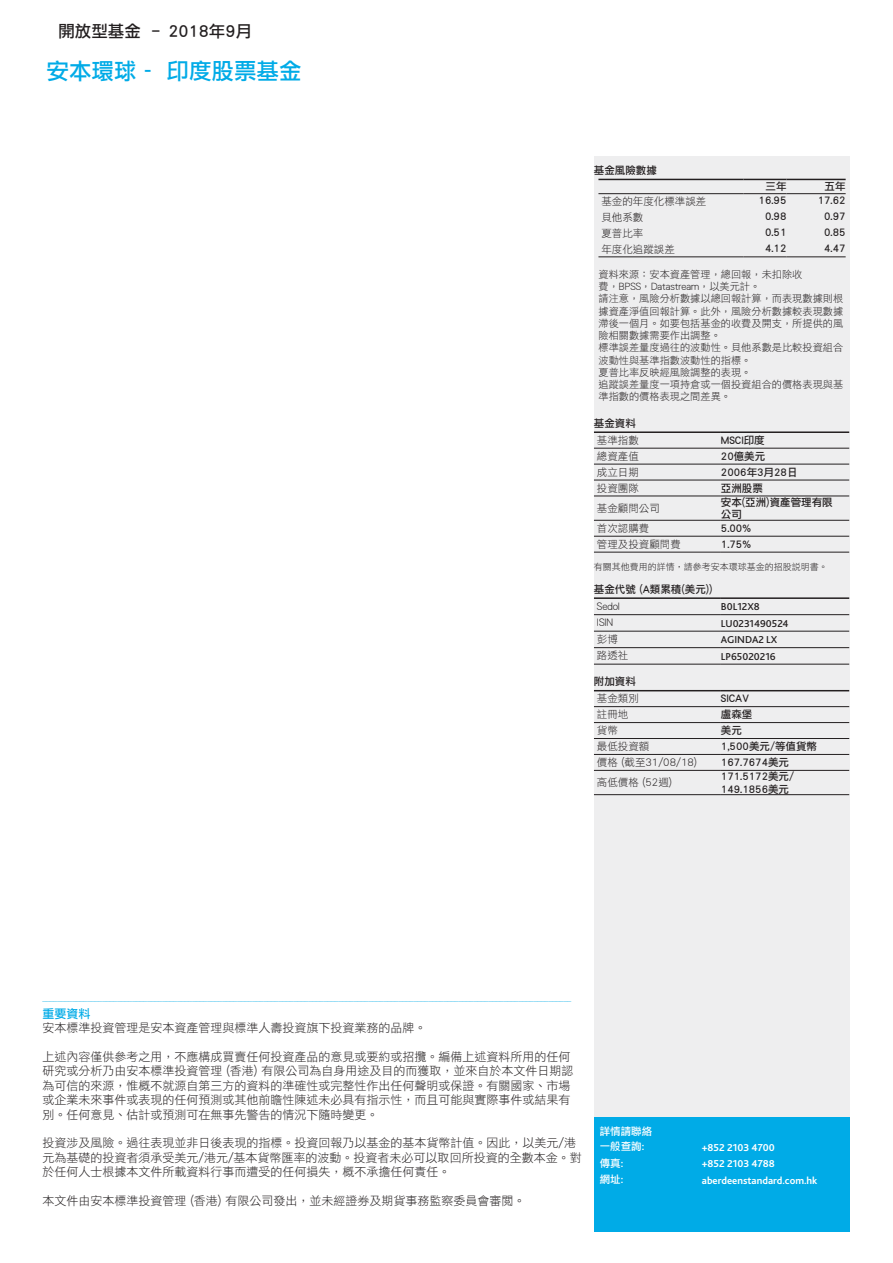
<style>
.page{position:relative;width:893px;height:1263px;background:#fff}
.page>*{position:absolute;margin:0;border:0;box-sizing:border-box;transform-origin:0 0}
.t1{font:22.5px "DF Li Hei HK W5";color:#00abe7}
.t2{font:16.5px "DF Li Hei HK W5";color:#231f20}
.t3{font:12px/14.4px "DF Li Hei HK W3";color:#231f20}
.t4{font:12px "DF Li Hei HK W5";color:#00abe7}
.t5{font:10.5px/12.6px "DF Li Hei HK W5";color:#231f20}
.t6{font:10.5px "DF Li Hei HK W3";color:#231f20}
.t7{font:700 10.5px "Bliss 2";color:#fff}
.t8{font:500 10.5px "Bliss 2";color:#231f20}
.t9{font:10.5px/15.3px "DF Li Hei HK W5";color:#fff}
.t10{font:10.2px/12.3px "DF Li Hei HK W3";color:#231f20}
.t11{font:9px "DF Li Hei HK W3";color:#231f20}
.t12{font:7.5px "Times New Roman";color:#00abe7}
</style>
<div class="page">
<div style="left:594px;top:1114px;width:256px;height:117px;background:#00abe7"></div>
<div style="left:594px;top:167px;width:256px;height:949px;background:#eeeeef"></div>
<svg style="left:598px;top:180px;width:248px;height:15px"></svg>
<hr style="left:598px;top:179px;width:146px;height:1px;background:#231f20">
<hr style="left:744px;top:179px;width:42px;height:1px;background:#231f20">
<hr style="left:786px;top:179px;width:60px;height:1px;background:#231f20">
<hr style="left:598px;top:193px;width:146px;height:1px;background:#231f20">
<hr style="left:744px;top:193px;width:42px;height:1px;background:#231f20">
<hr style="left:786px;top:193px;width:60px;height:1px;background:#231f20">
<hr style="left:598px;top:256px;width:146px;height:1px;background:#231f20">
<hr style="left:744px;top:256px;width:42px;height:1px;background:#231f20">
<hr style="left:786px;top:256px;width:60px;height:1px;background:#231f20">
<svg style="left:594px;top:447px;width:255px;height:105px"></svg>
<hr style="left:594px;top:431px;width:127px;height:2px;background:#231f20">
<hr style="left:721px;top:431px;width:128px;height:2px;background:#231f20">
<hr style="left:594px;top:448px;width:127px;height:1px;background:#231f20">
<hr style="left:721px;top:448px;width:128px;height:1px;background:#231f20">
<hr style="left:594px;top:464px;width:127px;height:1px;background:#231f20">
<hr style="left:721px;top:464px;width:128px;height:1px;background:#231f20">
<hr style="left:594px;top:480px;width:127px;height:1px;background:#231f20">
<hr style="left:721px;top:480px;width:128px;height:1px;background:#231f20">
<hr style="left:594px;top:495px;width:127px;height:1px;background:#231f20">
<hr style="left:721px;top:495px;width:128px;height:1px;background:#231f20">
<hr style="left:594px;top:520px;width:127px;height:1px;background:#231f20">
<hr style="left:721px;top:520px;width:128px;height:1px;background:#231f20">
<hr style="left:594px;top:536px;width:127px;height:1px;background:#231f20">
<hr style="left:594px;top:552px;width:127px;height:1px;background:#231f20">
<hr style="left:721px;top:536px;width:128px;height:1px;background:#231f20">
<hr style="left:721px;top:552px;width:128px;height:1px;background:#231f20">
<svg style="left:594px;top:615px;width:255px;height:49px"></svg>
<hr style="left:594px;top:597px;width:127px;height:2px;background:#231f20">
<hr style="left:721px;top:597px;width:128px;height:2px;background:#231f20">
<hr style="left:594px;top:614px;width:127px;height:1px;background:#231f20">
<hr style="left:721px;top:614px;width:128px;height:1px;background:#231f20">
<hr style="left:594px;top:631px;width:127px;height:1px;background:#231f20">
<hr style="left:721px;top:631px;width:128px;height:1px;background:#231f20">
<hr style="left:594px;top:647px;width:127px;height:1px;background:#231f20">
<hr style="left:594px;top:664px;width:127px;height:1px;background:#231f20">
<hr style="left:721px;top:647px;width:128px;height:1px;background:#231f20">
<hr style="left:721px;top:664px;width:128px;height:1px;background:#231f20">
<svg style="left:594px;top:691px;width:255px;height:79px"></svg>
<hr style="left:594px;top:690px;width:127px;height:1px;background:#231f20">
<hr style="left:721px;top:690px;width:128px;height:1px;background:#231f20">
<hr style="left:594px;top:706px;width:127px;height:1px;background:#231f20">
<hr style="left:721px;top:706px;width:128px;height:1px;background:#231f20">
<hr style="left:594px;top:722px;width:127px;height:1px;background:#231f20">
<hr style="left:721px;top:722px;width:128px;height:1px;background:#231f20">
<hr style="left:594px;top:738px;width:127px;height:1px;background:#231f20">
<hr style="left:721px;top:738px;width:128px;height:1px;background:#231f20">
<hr style="left:594px;top:754px;width:127px;height:1px;background:#231f20">
<hr style="left:721px;top:754px;width:128px;height:1px;background:#231f20">
<hr style="left:594px;top:770px;width:127px;height:1px;background:#231f20">
<hr style="left:594px;top:794px;width:127px;height:1px;background:#231f20">
<hr style="left:721px;top:770px;width:128px;height:1px;background:#231f20">
<hr style="left:721px;top:794px;width:128px;height:1px;background:#231f20">
<h2 class="t2" style="left:58px;top:23px;width:195px">開放型基金 ﹣2018年9月</h2>
<h1 class="t1" style="left:47px;top:59px;width:256px">安本環球 - 印度股票基金</h1>
<p class="t5" style="left:594px;top:164px;width:64px">基金風險數據</p>
<p class="t5" style="left:765px;top:180px;width:22px">三年</p>
<p class="t5" style="left:825px;top:180px;width:22px">五年</p>
<p class="t6" style="left:601px;top:195px;width:106px">基金的年度化標準誤差</p>
<p class="t5" style="left:759px;top:194px;width:29px">16.95</p>
<p class="t5" style="left:818px;top:194px;width:29px">17.62</p>
<p class="t6" style="left:601px;top:211px;width:43px">貝他系數</p>
<p class="t5" style="left:765px;top:210px;width:23px">0.98</p>
<p class="t5" style="left:824px;top:210px;width:23px">0.97</p>
<p class="t6" style="left:601px;top:227px;width:43px">夏普比率</p>
<p class="t5" style="left:765px;top:225px;width:23px">0.51</p>
<p class="t5" style="left:824px;top:225px;width:23px">0.85</p>
<p class="t6" style="left:601px;top:243px;width:75px">年度化追蹤誤差</p>
<p class="t5" style="left:765px;top:241px;width:23px">4.12</p>
<p class="t5" style="left:824px;top:241px;width:23px">4.47</p>
<p class="t10" style="left:598px;top:268px;width:246px">資料來源：安本資產管理，總回報，未扣除收<br>費，BPSS，Datastream，以美元計。<br>請注意，風險分析數據以總回報計算，而表現數據則根據資產淨值回報計算。此外，風險分析數據較表現數據滯後一個月。如要包括基金的收費及開支，所提供的風險相關數據需要作出調整。<br>標準誤差量度過往的波動性。貝他系數是比較投資組合波動性與基準指數波動性的指標。<br>夏普比率反映經風險調整的表現。<br>追蹤誤差量度一項持倉或一個投資組合的價格表現與基準指數的價格表現之間差異。</p>
<p class="t5" style="left:594px;top:417px;width:43px">基金資料</p>
<p class="t6" style="left:597px;top:434px;width:43px">基準指數</p>
<p class="t5" style="left:721px;top:433px;width:45px">MSCI印度</p>
<p class="t6" style="left:597px;top:450px;width:43px">總資產值</p>
<p class="t5" style="left:721px;top:449px;width:46px">20億美元</p>
<p class="t6" style="left:597px;top:466px;width:43px">成立日期</p>
<p class="t5" style="left:721px;top:465px;width:78px">2006年3月28日</p>
<p class="t6" style="left:597px;top:482px;width:43px">投資團隊</p>
<p class="t5" style="left:721px;top:481px;width:43px">亞洲股票</p>
<p class="t6" style="left:597px;top:502px;width:64px">基金顧問公司</p>
<p class="t5" style="left:721px;top:495px;width:113px">安本(亞洲)資產管理有限公司</p>
<p class="t6" style="left:597px;top:522px;width:54px">首次認購費</p>
<p class="t5" style="left:721px;top:521px;width:32px">5.00%</p>
<p class="t6" style="left:597px;top:538px;width:85px">管理及投資顧問費</p>
<p class="t5" style="left:721px;top:537px;width:32px">1.75%</p>
<p class="t11" style="left:594px;top:561px;width:235px">有關其他費用的詳情，請參考安本環球基金的招股說明書。</p>
<p class="t5" style="left:594px;top:582px;width:120px">基金代號 (A類累積(美元))</p>
<p class="t6" style="left:597px;top:600px;width:24px">Sedol</p>
<p class="t8" style="left:721px;top:600px;width:40px">B0L12X8</p>
<p class="t6" style="left:597px;top:617px;width:18px">ISIN</p>
<p class="t8" style="left:721px;top:617px;width:69px">LU0231490524</p>
<p class="t6" style="left:597px;top:633px;width:22px">彭博</p>
<p class="t8" style="left:721px;top:633px;width:58px">AGINDA2 LX</p>
<p class="t6" style="left:597px;top:650px;width:33px">路透社</p>
<p class="t8" style="left:721px;top:650px;width:56px">LP65020216</p>
<p class="t5" style="left:594px;top:675px;width:43px">附加資料</p>
<p class="t6" style="left:597px;top:693px;width:43px">基金類別</p>
<p class="t5" style="left:721px;top:692px;width:30px">SICAV</p>
<p class="t6" style="left:597px;top:708px;width:33px">註冊地</p>
<p class="t5" style="left:721px;top:708px;width:33px">盧森堡</p>
<p class="t6" style="left:597px;top:724px;width:22px">貨幣</p>
<p class="t5" style="left:721px;top:724px;width:22px">美元</p>
<p class="t6" style="left:597px;top:740px;width:54px">最低投資額</p>
<p class="t5" style="left:721px;top:740px;width:98px">1,500美元/等值貨幣</p>
<p class="t6" style="left:597px;top:756px;width:102px">價格 (截至31/08/18)</p>
<p class="t5" style="left:721px;top:755px;width:70px">167.7674美元</p>
<p class="t6" style="left:597px;top:776px;width:77px">高低價格 (52週)</p>
<p class="t5" style="left:721px;top:769px;width:75px">171.5172美元/<br>149.1856美元</p>
<p class="t12" style="left:42px;top:992px;width:530px">_____________________________________________________________________________________________________________________________________________</p>
<p class="t4" style="left:42px;top:1006px;width:49px">重要資料</p>
<p class="t3" style="left:42px;top:1020px;width:386px">安本標準投資管理是安本資產管理與標準人壽投資旗下投資業務的品牌。</p>
<p class="t3" style="left:42px;top:1049px;width:533px">上述內容僅供參考之用，不應構成買賣任何投資產品的意見或要約或招攬。編備上述資料所用的任何研究或分析乃由安本標準投資管理 (香港) 有限公司為自身用途及目的而獲取，並來自於本文件日期認為可信的來源，惟概不就源自第三方的資料的準確性或完整性作出任何聲明或保證。有關國家、市場或企業未來事件或表現的任何預測或其他前瞻性陳述未必具有指示性，而且可能與實際事件或結果有別。任何意見、估計或預測可在無事先警告的情況下隨時變更。</p>
<p class="t3" style="left:42px;top:1135px;width:541px">投資涉及風險。過往表現並非日後表現的指標。投資回報乃以基金的基本貨幣計值。因此，以美元/港元為基礎的投資者須承受美元/港元/基本貨幣匯率的波動。投資者未必可以取回所投資的全數本金。對於任何人士根據本文件所載資料行事而遭受的任何損失，概不承擔任何責任。</p>
<p class="t3" style="left:42px;top:1193px;width:485px">本文件由安本標準投資管理 (香港) 有限公司發出，並未經證券及期貨事務監察委員會審閱。</p>
<p class="t9" style="left:600px;top:1123px;width:54px">詳情請聯絡一般查詢:</p>
<p class="t7" style="left:702px;top:1140px;width:75px">+852 2103 4700</p>
<p class="t9" style="left:600px;top:1155px;width:25px">傳真:</p>
<p class="t7" style="left:702px;top:1157px;width:74px">+852 2103 4788</p>
<p class="t9" style="left:600px;top:1171px;width:25px">網址:</p>
<p class="t7" style="left:702px;top:1173px;width:117px">aberdeenstandard.com.hk</p>
</div>
